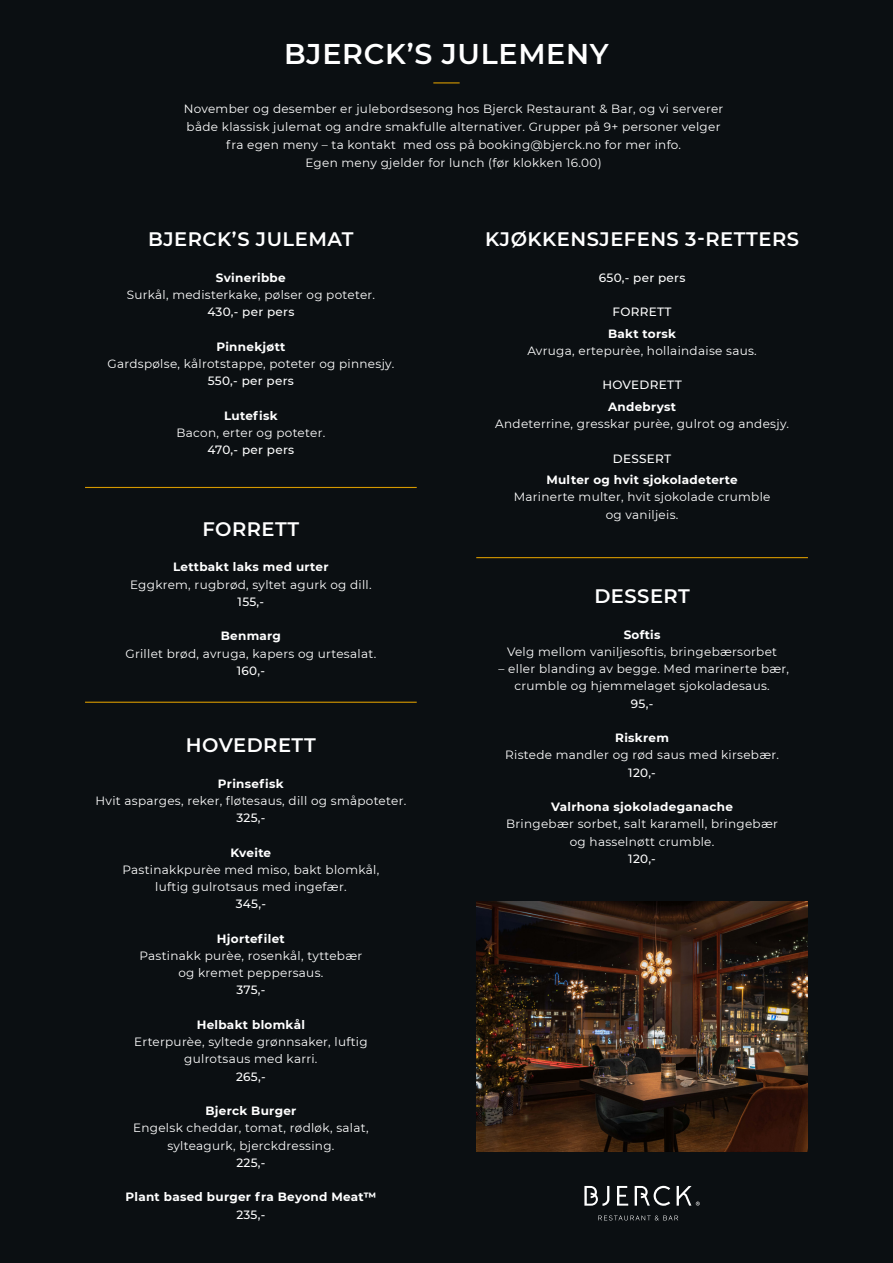
<style>
.page{position:relative;width:893px;height:1263px;background:#0b0f12}
.page>*{position:absolute;margin:0;border:0;box-sizing:border-box;transform-origin:0 0}
.t1{font:600 28.5px "Montserrat";letter-spacing:.025em;color:#fff}
.t2{font:600 19.5px "Montserrat";letter-spacing:.025em;color:#fff}
.t3{font:12px/17.2px "Montserrat";letter-spacing:.025em;color:#fff;text-align:center}
.t4{font:700 12px "Montserrat";letter-spacing:.025em;color:#fff}
.t5{font:500 12px "Montserrat";letter-spacing:.025em;color:#fff}
</style>
<div class="page">
<hr style="left:85px;top:487px;width:332px;height:1px;background:#d59800">
<hr style="left:476px;top:557px;width:332px;height:1px;background:#d59800">
<hr style="left:85px;top:702px;width:332px;height:1px;background:#d59800">
<img style="left:476px;top:901px;width:332px;height:250px">
<svg style="left:617px;top:1186px;width:11px;height:19px"></svg>
<svg style="left:584px;top:1186px;width:25px;height:20px"></svg>
<svg style="left:635px;top:1186px;width:35px;height:20px"></svg>
<svg style="left:677px;top:1186px;width:23px;height:20px"></svg>
<svg style="left:598px;top:1215px;width:80px;height:5px"></svg>
<svg style="left:433px;top:82px;width:27px;height:1px"></svg>
<h1 class="t1" style="left:284px;top:33px;width:326px">BJERCK’S JULEMENY</h1>
<p class="t3" style="left:184px;top:100px;width:541px;line-height:18px">November og desember er julebordsesong hos Bjerck Restaurant &amp; Bar, og vi serverer både klassisk julemat og andre smakfulle alternativer. Grupper på 9+ personer velger fra egen meny – ta kontakt med oss på booking@bjerck.no for mer info.<br>Egen meny gjelder for lunch (før klokken 16.00)</p>
<h2 class="t2" style="left:148px;top:226px;width:207px">BJERCK’S JULEMAT</h2>
<p class="t4" style="left:216px;top:269px;width:71px">Svineribbe</p>
<p class="t3" style="left:127px;top:286px;width:250px">Surkål, medisterkake, pølser og poteter.</p>
<p class="t5" style="left:207px;top:303px;width:89px">430,- per pers</p>
<p class="t4" style="left:216px;top:338px;width:70px">Pinnekjøtt</p>
<p class="t3" style="left:108px;top:355px;width:288px">Gardspølse, kålrotstappe, poteter og pinnesjy.</p>
<p class="t5" style="left:208px;top:372px;width:88px">550,- per pers</p>
<p class="t4" style="left:224px;top:407px;width:55px">Lutefisk</p>
<p class="t3" style="left:176px;top:424px;width:150px">Bacon, erter og poteter.</p>
<p class="t5" style="left:207px;top:441px;width:88px">470,- per pers</p>
<h2 class="t2" style="left:202px;top:515px;width:98px">FORRETT</h2>
<p class="t4" style="left:173px;top:558px;width:157px">Lettbakt laks med urter</p>
<p class="t3" style="left:130px;top:575px;width:243px">Eggkrem, rugbrød, syltet agurk og dill.</p>
<p class="t5" style="left:238px;top:593px;width:28px">155,-</p>
<p class="t4" style="left:221px;top:627px;width:62px">Benmarg</p>
<p class="t3" style="left:126px;top:644px;width:252px">Grillet brød, avruga, kapers og urtesalat.</p>
<p class="t5" style="left:237px;top:662px;width:30px">160,-</p>
<h2 class="t2" style="left:186px;top:731px;width:131px">HOVEDRETT</h2>
<p class="t4" style="left:218px;top:774px;width:67px">Prinsefisk</p>
<p class="t3" style="left:96px;top:791px;width:312px">Hvit asparges, reker, fløtesaus, dill og småpoteter.</p>
<p class="t5" style="left:236px;top:809px;width:31px">325,-</p>
<p class="t4" style="left:231px;top:843px;width:42px">Kveite</p>
<p class="t3" style="left:122px;top:860px;width:258px">Pastinakkpurèe med miso, bakt blomkål, luftig gulrotsaus med ingefær.</p>
<p class="t5" style="left:236px;top:895px;width:32px">345,-</p>
<p class="t4" style="left:217px;top:930px;width:69px">Hjortefilet</p>
<p class="t3" style="left:139px;top:947px;width:224px">Pastinakk purèe, rosenkål, tyttebær og kremet peppersaus.</p>
<p class="t5" style="left:236px;top:982px;width:31px">375,-</p>
<p class="t4" style="left:197px;top:1016px;width:110px">Helbakt blomkål</p>
<p class="t3" style="left:134px;top:1033px;width:235px">Erterpurèe, syltede grønnsaker, luftig gulrotsaus med karri.</p>
<p class="t5" style="left:236px;top:1068px;width:31px">265,-</p>
<p class="t4" style="left:205px;top:1102px;width:93px">Bjerck Burger</p>
<p class="t3" style="left:133px;top:1119px;width:237px">Engelsk cheddar, tomat, rødløk, salat, sylteagurk, bjerckdressing.</p>
<p class="t5" style="left:236px;top:1154px;width:31px">225,-</p>
<p class="t4" style="left:125px;top:1188px;width:253px">Plant based burger fra Beyond Meat™</p>
<p class="t5" style="left:236px;top:1206px;width:30px">235,-</p>
<h2 class="t2" style="left:485px;top:226px;width:315px">KJØKKENSJEFENS 3-RETTERS</h2>
<p class="t5" style="left:599px;top:269px;width:88px">650,- per pers</p>
<p class="t5" style="left:612px;top:303px;width:61px">FORRETT</p>
<p class="t4" style="left:608px;top:325px;width:70px">Bakt torsk</p>
<p class="t3" style="left:527px;top:342px;width:231px">Avruga, ertepurèe, hollaindaise saus.</p>
<p class="t5" style="left:602px;top:377px;width:81px">HOVEDRETT</p>
<p class="t4" style="left:608px;top:398px;width:70px">Andebryst</p>
<p class="t3" style="left:495px;top:415px;width:295px">Andeterrine, gresskar purèe, gulrot og andesjy.</p>
<p class="t5" style="left:613px;top:450px;width:60px">DESSERT</p>
<p class="t4" style="left:546px;top:471px;width:193px">Multer og hvit sjokoladeterte</p>
<p class="t3" style="left:514px;top:488px;width:258px">Marinerte multer, hvit sjokolade crumble og vaniljeis.</p>
<h2 class="t2" style="left:594px;top:582px;width:97px">DESSERT</h2>
<p class="t4" style="left:624px;top:626px;width:38px">Softis</p>
<p class="t3" style="left:507px;top:642px;width:272px">Velg mellom vaniljesoftis, bringebærsorbet</p>
<p class="t3" style="left:499px;top:660px;width:292px">– eller blanding av begge. Med marinerte bær, crumble og hjemmelaget sjokoladesaus.</p>
<p class="t5" style="left:631px;top:695px;width:24px">95,-</p>
<p class="t4" style="left:615px;top:729px;width:55px">Riskrem</p>
<p class="t3" style="left:505px;top:746px;width:275px">Ristede mandler og rød saus med kirsebær.</p>
<p class="t5" style="left:628px;top:764px;width:29px">120,-</p>
<p class="t4" style="left:551px;top:798px;width:183px">Valrhona sjokoladeganache</p>
<p class="t3" style="left:506px;top:815px;width:273px">Bringebær sorbet, salt karamell, bringebær og hasselnøtt crumble.</p>
<p class="t5" style="left:628px;top:850px;width:29px">120,-</p>
</div>
